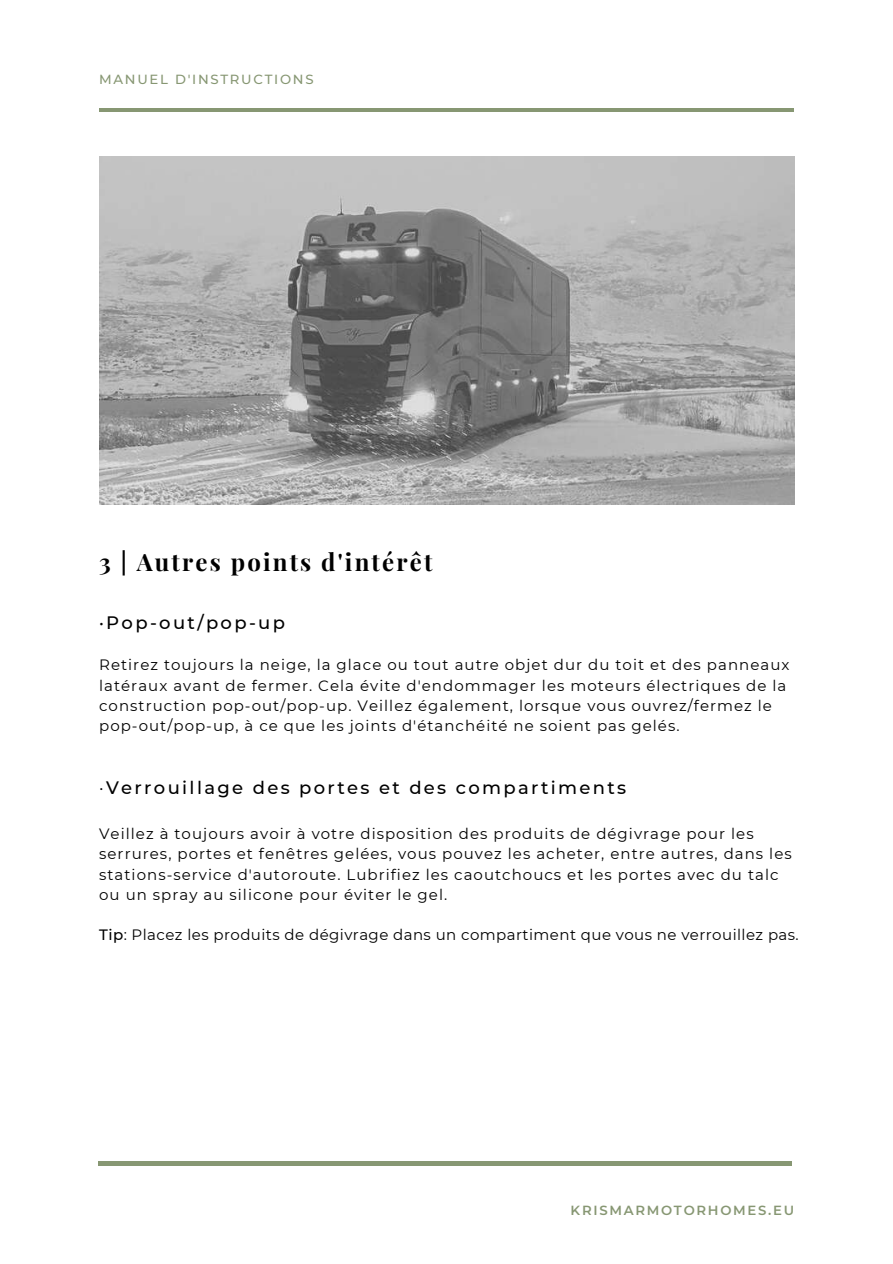
<style>
.page{position:relative;width:893px;height:1264px;background:#fff}
.page>*{position:absolute;margin:0;border:0;box-sizing:border-box;transform-origin:0 0}
.t1{font:700 24px "Playfair Display";letter-spacing:.09em;color:#000}
.t2{font:500 18px "Montserrat";letter-spacing:.13em;color:#000}
.t3{font:15px/20.2px "Montserrat";letter-spacing:.07em;color:#000}
.t4{font:15px "Montserrat";letter-spacing:.03em;color:#000}
.t5{font:600 13.2px "Montserrat";letter-spacing:.13em;color:#879773}
.t6{font:500 13.2px "Montserrat";letter-spacing:.13em;color:#879773}
.s1{font-weight:400}
.s2{font-weight:500}
</style>
<div class="page">
<hr style="left:98px;top:1161px;width:694px;height:4px;background:#879773">
<hr style="left:99px;top:108px;width:694px;height:3px;background:#879773">
<img style="left:99px;top:157px;width:695px;height:347px">
<p class="t6" style="left:99px;top:72px;width:216px">MANUEL D'INSTRUCTIONS</p>
<h1 class="t1" style="left:99px;top:545px;width:335px">3 | Autres points d'intérêt</h1>
<p class="t2" style="left:99px;top:611px;width:187px">·Pop-out/pop-up</p>
<p class="t3" style="left:99px;top:655px;width:691px">Retirez toujours la neige, la glace ou tout autre objet dur du toit et des panneaux latéraux avant de fermer. Cela évite d'endommager les moteurs électriques de la construction pop-out/pop-up. Veillez également, lorsque vous ouvrez/fermez le pop-out/pop-up, à ce que les joints d'étanchéité ne soient pas gelés.</p>
<p class="t2" style="left:99px;top:776px;width:528px"><span class="s1">·</span>Verrouillage des portes et des compartiments</p>
<p class="t3" style="left:99px;top:823px;width:694px">Veillez à toujours avoir à votre disposition des produits de dégivrage pour les serrures, portes et fenêtres gelées, vous pouvez les acheter, entre autres, dans les stations-service d'autoroute. Lubrifiez les caoutchoucs et les portes avec du talc ou un spray au silicone pour éviter le gel.</p>
<p class="t4" style="left:99px;top:925px;width:701px"><span class="s2">Tip</span>: Placez les produits de dégivrage dans un compartiment que vous ne verrouillez pas.</p>
<p class="t5" style="left:570px;top:1202px;width:225px">KRISMARMOTORHOMES.EU</p>
</div>
